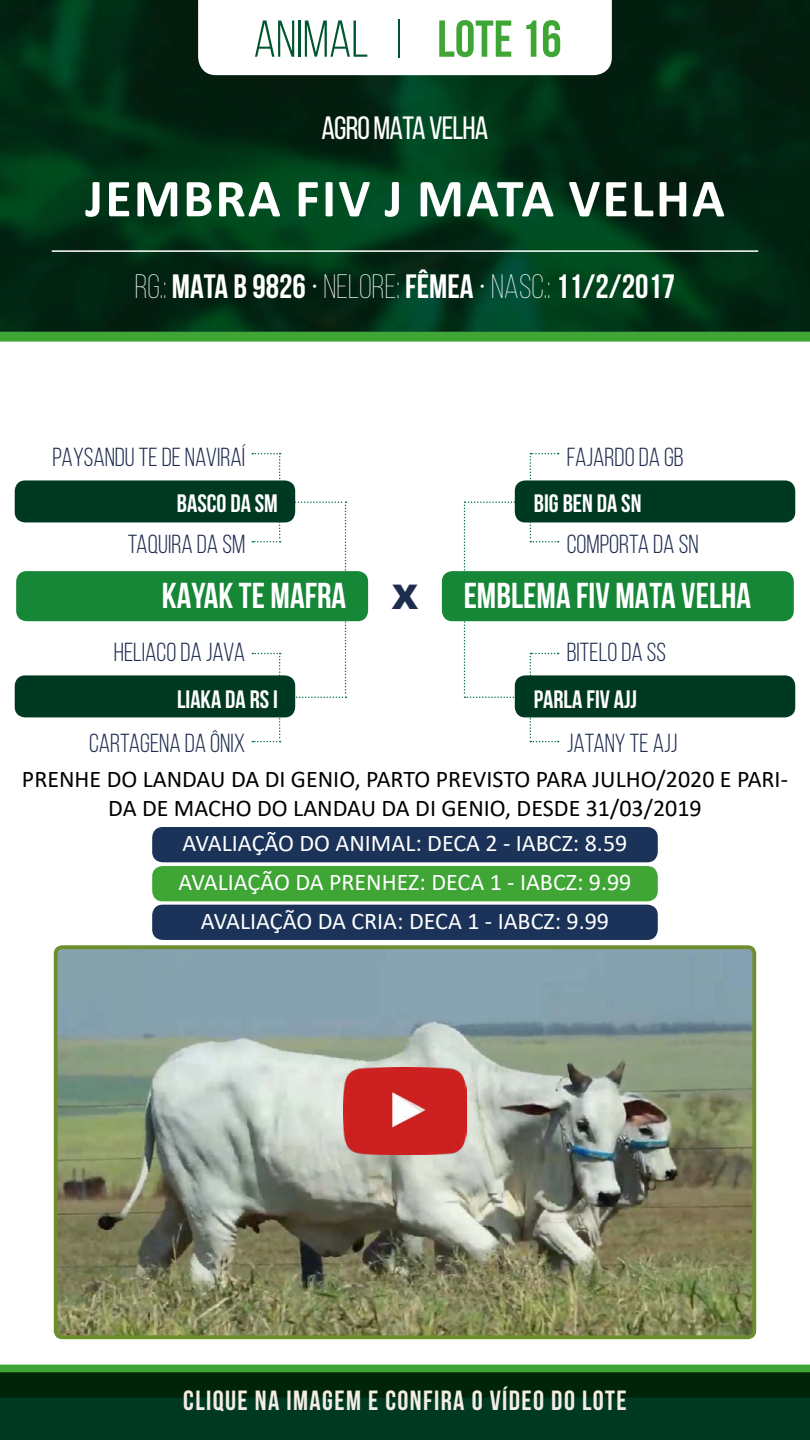
<style>
.page{position:relative;width:810px;height:1440px;background:#fff}
.page>*{position:absolute;margin:0;border:0;box-sizing:border-box;transform-origin:0 0}
.t1{font:700 54px "Calibri";letter-spacing:.04em;color:#fff}
.t2{font:51.75px "Bebas Neue";color:#005630}
.t3{font:700 36px "Bebas Neue";color:#fff}
.t4{font:900 33.9px "Arial";color:#1e2c50}
.t5{font:700 33.75px "Bebas Neue";color:#fff}
.t6{font:32.25px "Bebas Neue";letter-spacing:-.025em;color:#fff}
.t7{font:700 27.75px "Bebas Neue";letter-spacing:.05em;color:#f3ede6}
.t8{font:26.1px "Bebas Neue";color:#1e2c50}
.t9{font:700 25.2px "Bebas Neue";color:#fff}
.t10{font:24px/39px "Calibri";color:#fff;text-align:center}
.t11{font:24px/28.8px "Calibri";color:#000;text-align:center}
.s1{color:#3fa535}
.s2{font-weight:300}
</style>
<div class="page">
<svg style="left:0;top:331px;width:810px;height:11px;background:#42a03c"></svg>
<div style="left:0;top:1365px;width:810px;height:7px;background:#3fa535"></div>
<img style="left:0;top:0;width:810px;height:331px">
<hr style="left:52px;top:250px;width:706px;height:2px;background:#fff">
<svg style="left:0;top:1372px;width:810px;height:68px;background:#003117"></svg>
<div style="left:152px;top:905px;width:506px;height:35px;background:#1b3358;border-radius:10px"></div>
<svg style="left:464px;top:453px;width:95px;height:289px"></svg>
<div style="left:442px;top:571px;width:352px;height:50px;background:#168637;border-radius:11px"></div>
<div style="left:515px;top:480px;width:280px;height:42px;background:#003922;border-radius:10px"></div>
<div style="left:515px;top:675px;width:280px;height:42px;background:#003922;border-radius:10px"></div>
<svg style="left:252px;top:453px;width:95px;height:289px"></svg>
<div style="left:16px;top:571px;width:352px;height:50px;background:#168637;border-radius:11px"></div>
<div style="left:15px;top:480px;width:280px;height:42px;background:#003922;border-radius:10px"></div>
<div style="left:15px;top:675px;width:280px;height:42px;background:#003922;border-radius:10px"></div>
<svg style="left:198px;top:0;width:414px;height:75px"></svg>
<img style="left:59px;top:950px;width:692px;height:384px">
<div style="left:54px;top:945px;width:702px;height:394px;border:4px solid #6e8d2c;border-radius:7px"></div>
<div style="left:152px;top:866px;width:506px;height:35px;background:#3fa535;border-radius:10px"></div>
<div style="left:152px;top:827px;width:506px;height:35px;background:#1b3358;border-radius:10px"></div>
<img style="left:344px;top:1068px;width:122px;height:86px">
<h2 class="t2" style="left:253px;top:11px;width:310px">ANIMAL | <span class="s1">LOTE 16</span></h2>
<p class="t6" style="left:321px;top:110px;width:169px">AGRO MATA VELHA</p>
<h1 class="t1" style="left:85px;top:160px;width:641px">JEMBRA FIV J MATA VELHA</h1>
<p class="t5" style="left:135px;top:268px;width:542px"><span class="s2">RG.:</span> MATA B 9826 <span class="s2">• NELORE:</span> FÊMEA <span class="s2">• NASC.:</span> 11/2/2017</p>
<p class="t8" style="left:52px;top:443px;width:194px">PAYSANDU TE DE NAVIRAÍ</p>
<p class="t8" style="left:567px;top:443px;width:119px">FAJARDO DA GB</p>
<p class="t9" style="left:177px;top:489px;width:103px">BASCO DA SM</p>
<p class="t8" style="left:128px;top:530px;width:119px">TAQUIRA DA SM</p>
<p class="t9" style="left:534px;top:489px;width:109px">BIG BEN DA SN</p>
<p class="t8" style="left:567px;top:530px;width:133px">COMPORTA DA SN</p>
<h3 class="t3" style="left:162px;top:575px;width:186px">KAYAK TE MAFRA</h3>
<p class="t4" style="left:392px;top:573px;width:28px">X</p>
<h3 class="t3" style="left:464px;top:575px;width:289px">EMBLEMA FIV MATA VELHA</h3>
<p class="t8" style="left:114px;top:638px;width:133px">HELIACO DA JAVA</p>
<p class="t8" style="left:567px;top:638px;width:101px">BITELO DA SS</p>
<p class="t9" style="left:177px;top:686px;width:102px">LIAKA DA RS I</p>
<p class="t8" style="left:89px;top:729px;width:158px">CARTAGENA DA ÔNIX</p>
<p class="t9" style="left:534px;top:686px;width:105px">PARLA FIV AJJ</p>
<p class="t8" style="left:567px;top:729px;width:112px">JATANY TE AJJ</p>
<p class="t11" style="left:22px;top:764px;width:768px">PRENHE DO LANDAU DA DI GENIO, PARTO PREVISTO PARA JULHO/2020 E PARI-<br>DA DE MACHO DO LANDAU DA DI GENIO, DESDE 31/03/2019</p>
<p class="t10" style="left:179px;top:823px;width:454px">AVALIAÇÃO DO ANIMAL: DECA 2 - IABCZ: 8.59<br>AVALIAÇÃO DA PRENHEZ: DECA 1 - IABCZ: 9.99<br>AVALIAÇÃO DA CRIA: DECA 1 - IABCZ: 9.99</p>
<p class="t7" style="left:183px;top:1385px;width:445px">CLIQUE NA IMAGEM E CONFIRA O VÍDEO DO LOTE</p>
</div>
